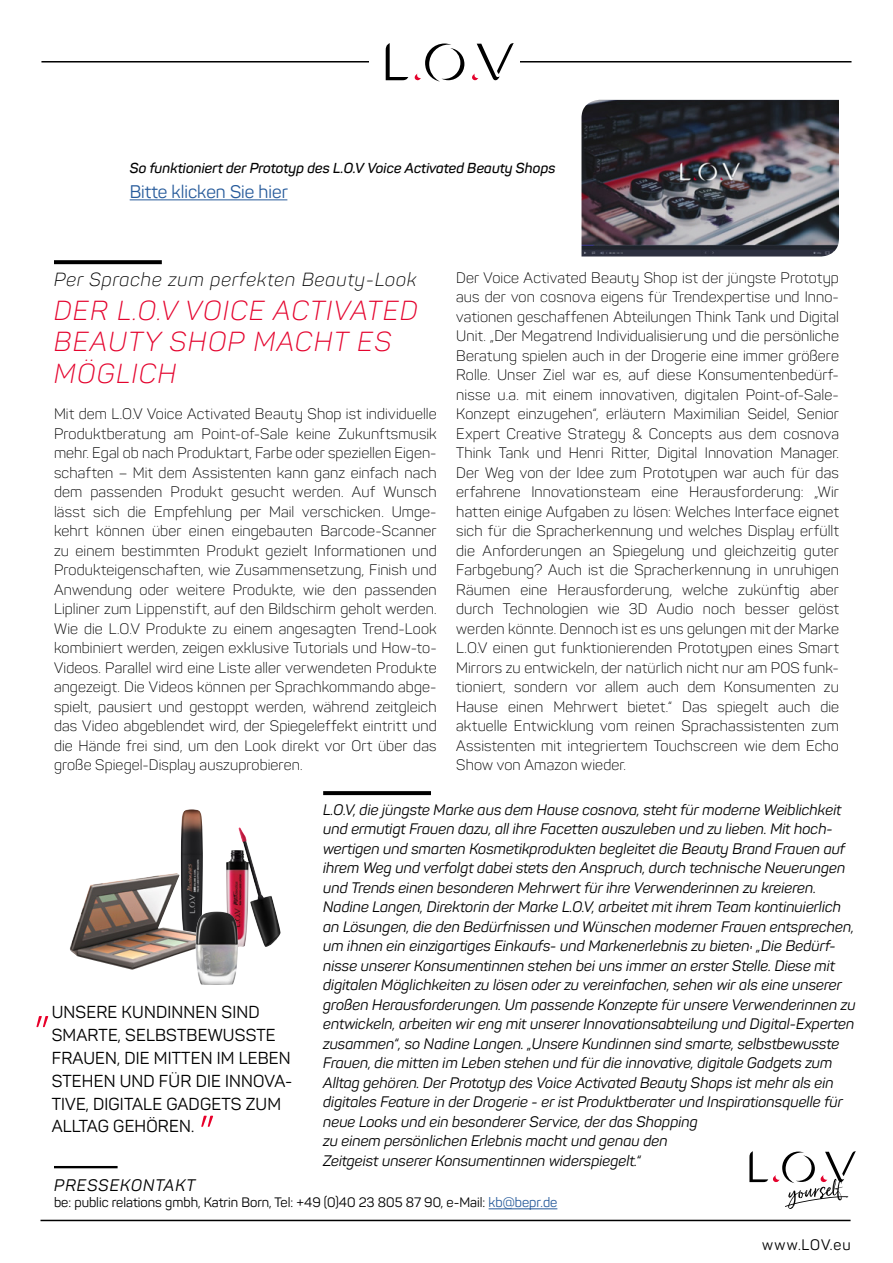
<style>
.page{position:relative;width:893px;height:1263px;background:#fff}
.page>*{position:absolute;margin:0;border:0;box-sizing:border-box;transform-origin:0 0}
.t1{font:61.35px "Panton Light Caps";color:#e8002a}
.t2{font:italic 300 27.15px/31.2px "Panton";letter-spacing:.06em;color:#e4032d}
.t3{font:italic 300 18.75px "Panton";letter-spacing:.05em;color:#000}
.t4{font:18px "Panton";color:#275b9b}
.t5{font:17.1px/22.8px "Panton";letter-spacing:.01em;color:#000}
.t6{font:italic 16.5px "Panton";letter-spacing:.06em;color:#000}
.t7{font:300 15px/19.5px "Panton";letter-spacing:.005em;color:#000;text-align:justify}
.t8{font:italic 15px/19.5px "Panton";letter-spacing:.005em;color:#000}
.t9{font:15px "Panton";letter-spacing:.06em;color:#000}
.t10{font:italic 600 14.25px "Panton";letter-spacing:.005em;color:#000}
.t11{font:13.5px "Panton";color:#000}
.s1{color:#275b9b}
</style>
<div class="page">
<hr style="left:40px;top:1220px;width:810px;height:1px;background:#000">
<svg style="left:749px;top:1151px;width:107px;height:58px"></svg>
<hr style="left:41px;top:61px;width:810px;height:2px;background:#000">
<hr style="left:489px;top:1208px;width:68px;height:1px;background:#275b9b">
<hr style="left:54px;top:1166px;width:64px;height:2px;background:#000">
<div style="left:369px;top:45px;width:151px;height:45px;background:#fff"></div>
<hr style="left:130px;top:199px;width:157px;height:1px;background:#275b9b">
<img style="left:581px;top:100px;width:258px;height:156px">
<svg style="left:323px;top:791px;width:108px;height:4px"></svg>
<svg style="left:54px;top:260px;width:108px;height:4px"></svg>
<img style="left:226px;top:827px;width:23px;height:71px">
<img style="left:181px;top:809px;width:22px;height:64px">
<img style="left:70px;top:873px;width:133px;height:97px">
<img style="left:196px;top:911px;width:42px;height:74px">
<svg style="left:386px;top:43px;width:22px;height:37px"></svg>
<svg style="left:415px;top:44px;width:49px;height:38px"></svg>
<svg style="left:472px;top:43px;width:42px;height:38px"></svg>
<p class="t10" style="left:130px;top:159px;width:427px">So funktioniert der Prototyp des L.O.V Voice Activated Beauty Shops</p>
<p class="t4" style="left:130px;top:181px;width:160px">Bitte klicken Sie hier</p>
<p class="t3" style="left:54px;top:268px;width:364px">Per Sprache zum perfekten Beauty-Look</p>
<h2 class="t2" style="left:54px;top:295px;width:365px">DER L.O.V VOICE ACTIVATED<br>BEAUTY SHOP MACHT ES<br>MÖGLICH</h2>
<p class="t7" style="left:54px;top:404px;width:384px">Mit dem L.O.V Voice Activated Beauty Shop ist individuelle Produktberatung am Point-of-Sale keine Zukunftsmusik mehr. Egal ob nach Produktart, Farbe oder speziellen Eigen&shy;schaften – Mit dem Assistenten kann ganz einfach nach dem passenden Produkt gesucht werden. Auf Wunsch lässt sich die Empfehlung per Mail verschicken. Umge&shy;kehrt können über einen eingebauten Barcode-Scanner zu einem bestimmten Produkt gezielt Informationen und Produkteigenschaften, wie Zusammensetzung, Finish und Anwendung oder weitere Produkte, wie den passenden Lipliner zum Lippenstift, auf den Bildschirm geholt werden.<br>Wie die L.O.V Produkte zu einem angesagten Trend-Look kombiniert werden, zeigen exklusive Tutorials und How-to-Videos. Parallel wird eine Liste aller verwendeten Produkte angezeigt. Die Videos können per Sprachkommando abge&shy;spielt, pausiert und gestoppt werden, während zeitgleich das Video abgeblendet wird, der Spiegeleffekt eintritt und die Hände frei sind, um den Look direkt vor Ort über das große Spiegel-Display auszuprobieren.</p>
<p class="t7" style="left:456px;top:268px;width:384px">Der Voice Activated Beauty Shop ist der jüngste Prototyp aus der von cosnova eigens für Trendexpertise und Inno&shy;vationen geschaffenen Abteilungen Think Tank und Digital Unit. „Der Megatrend Individualisierung und die persönliche Beratung spielen auch in der Drogerie eine immer größere Rolle. Unser Ziel war es, auf diese Konsumentenbedürf&shy;nisse u.a. mit einem innovativen, digitalen Point-of-Sale-Konzept einzugehen“, erläutern Maximilian Seidel, Senior Expert Creative Strategy &amp; Concepts aus dem cosnova Think Tank und Henri Ritter, Digital Innovation Manager.<br>Der Weg von der Idee zum Prototypen war auch für das erfahrene Innovationsteam eine Herausforderung: „Wir hatten einige Aufgaben zu lösen: Welches Interface eignet sich für die Spracherkennung und welches Display erfüllt die Anforderungen an Spiegelung und gleichzeitig guter Farbgebung? Auch ist die Spracherkennung in unruhigen Räumen eine Herausforderung, welche zukünftig aber durch Technologien wie 3D Audio noch besser gelöst werden könnte. Dennoch ist es uns gelungen mit der Marke L.O.V einen gut funktionierenden Prototypen eines Smart Mirrors zu entwickeln, der natürlich nicht nur am POS funk&shy;tioniert, sondern vor allem auch dem Konsumenten zu Hause einen Mehrwert bietet.“ Das spiegelt auch die aktuelle Entwicklung vom reinen Sprachassistenten zum Assistenten mit integriertem Touchscreen wie dem Echo Show von Amazon wieder.</p>
<p class="t5" style="left:52px;top:1001px;width:242px">UNSERE KUNDINNEN SIND<br>SMARTE, SELBSTBEWUSSTE<br>FRAUEN, DIE MITTEN IM LEBEN<br>STEHEN UND FÜR DIE INNOVA-<br>TIVE, DIGITALE GADGETS ZUM<br>ALLTAG GEHÖREN.</p>
<h1 class="t1" style="left:35px;top:961px;width:18px">„</h1>
<h1 class="t1" style="left:198px;top:1100px;width:19px">”</h1>
<p class="t8" style="left:323px;top:799px;width:534px">L.O.V, die jüngste Marke aus dem Hause cosnova, steht für moderne Weiblichkeit und ermutigt Frauen dazu, all ihre Facetten auszuleben und zu lieben. Mit hoch&shy;wertigen und smarten Kosmetikprodukten begleitet die Beauty Brand Frauen auf ihrem Weg und verfolgt dabei stets den Anspruch, durch technische Neuerungen und Trends einen besonderen Mehrwert für ihre Verwenderinnen zu kreieren.<br>Nadine Langen, Direktorin der Marke L.O.V, arbeitet mit ihrem Team kontinuierlich an Lösungen, die den Bedürfnissen und Wünschen moderner Frauen entsprechen, um ihnen ein einzigartiges Einkaufs- und Markenerlebnis zu bieten: „Die Bedürf&shy;nisse unserer Konsumentinnen stehen bei uns immer an erster Stelle. Diese mit digitalen Möglichkeiten zu lösen oder zu vereinfachen, sehen wir als eine unserer großen Herausforderungen. Um passende Konzepte für unsere Verwenderinnen zu entwickeln, arbeiten wir eng mit unserer Innovationsabteilung und Digital-Experten zusammen“, so Nadine Langen. „Unsere Kundinnen sind smarte, selbstbewusste Frauen, die mitten im Leben stehen und für die innovative, digitale Gadgets zum Alltag gehören. Der Prototyp des Voice Activated Beauty Shops ist mehr als ein digitales Feature in der Drogerie - er ist Produktberater und Inspirationsquelle für neue Looks und ein besonderer Service, der das Shopping<br>zu einem persönlichen Erlebnis macht und genau den<br>Zeitgeist unserer Konsumentinnen widerspiegelt.“</p>
<p class="t6" style="left:54px;top:1175px;width:143px">PRESSEKONTAKT</p>
<p class="t11" style="left:54px;top:1194px;width:505px">be: public relations gmbh, Katrin Born, Tel: +49 (0)40 23 805 87 90, e-Mail: <span class="s1">kb@bepr.de</span></p>
<p class="t9" style="left:762px;top:1236px;width:90px">www.LOV.eu</p>
</div>
